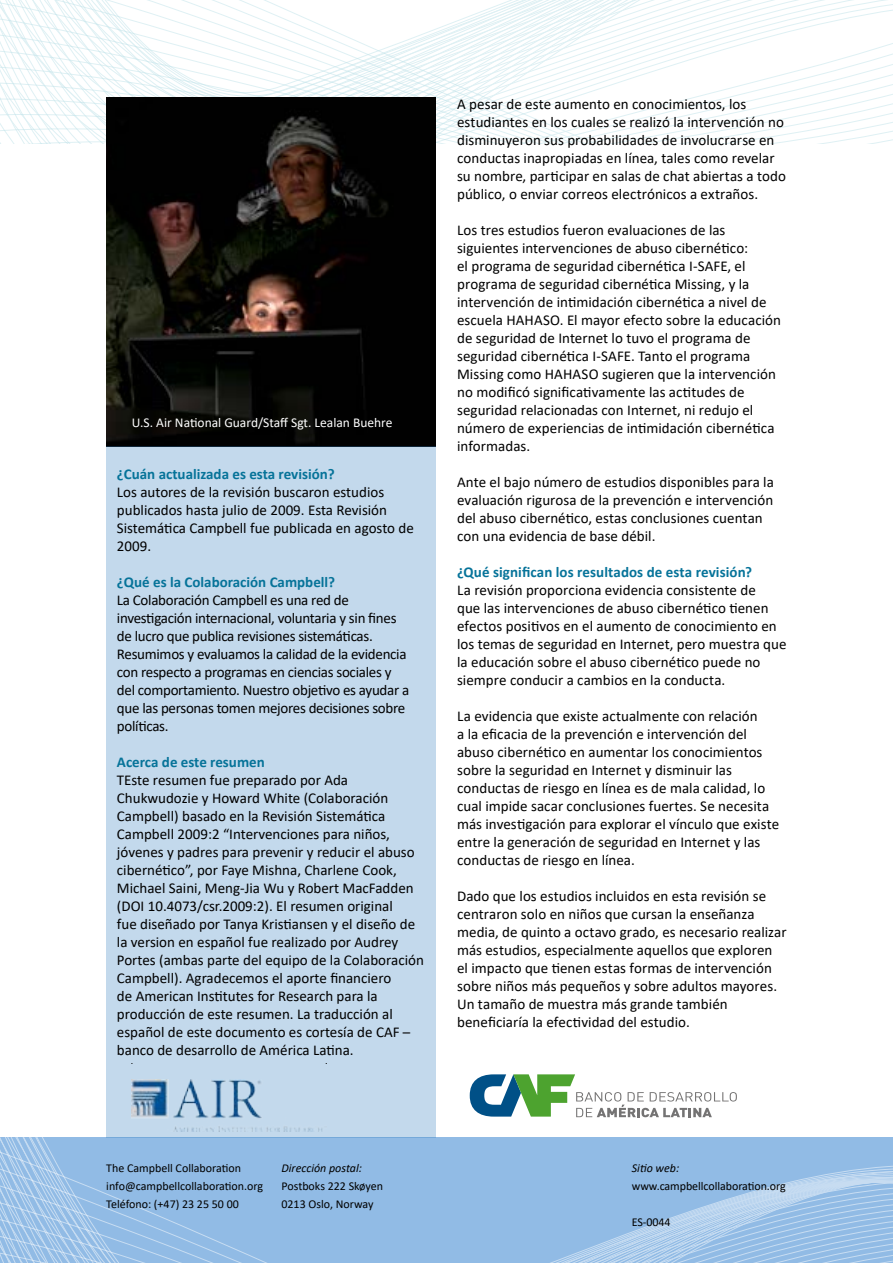
<style>
.page{position:relative;width:893px;height:1263px;background:#fff}
.page>*{position:absolute;margin:0;border:0;box-sizing:border-box;transform-origin:0 0}
.t1{font:15px/18px "Calibri";color:#000}
.t2{font:15px/18px "Calibri";letter-spacing:-.02em;color:#000}
.t3{font:700 15px "Calibri";color:#067399}
.t4{font:13.5px "Calibri";color:#fff}
.t5{font:12px/18px "Calibri";color:#000}
.t6{font:italic 12px "Calibri";color:#000}
</style>
<div class="page">
<svg style="left:0;top:1138px;width:893px;height:125px"></svg>
<svg style="left:0;top:0;width:893px;height:143px"></svg>
<img style="left:106px;top:98px;width:330px;height:348px">
<div style="left:106px;top:446px;width:330px;height:692px;background:#c3d9ec"></div>
<img style="left:132px;top:1080px;width:190px;height:51px">
<svg style="left:470px;top:1074px;width:267px;height:43px"></svg>
<p class="t4" style="left:132px;top:413px;width:262px">U.S. Air National Guard/Staff Sgt. Lealan Buehre</p>
<p class="t3" style="left:117px;top:464px;width:219px">¿Cuán actualizada es esta revisión?</p>
<p class="t1" style="left:117px;top:483px;width:298px">Los autores de la revisión buscaron estudios publicados hasta julio de 2009. Esta Revisión Sistemática Campbell fue publicada en agosto de 2009.</p>
<p class="t3" style="left:117px;top:572px;width:220px">¿Qué es la Colaboración Campbell?</p>
<p class="t2" style="left:117px;top:591px;width:294px">La Colaboración Campbell es una red de investigación internacional, voluntaria y sin fines de lucro que publica revisiones sistemáticas.<br>Resumimos y evaluamos la calidad de la evidencia con respecto a programas en ciencias sociales y del comportamiento. Nuestro objetivo es ayudar a que las personas tomen mejores decisiones sobre políticas.</p>
<p class="t3" style="left:117px;top:752px;width:149px">Acerca de este resumen</p>
<p class="t1" style="left:117px;top:771px;width:309px">TEste resumen fue preparado por Ada Chukwudozie y Howard White (Colaboración Campbell) basado en la Revisión Sistemática Campbell 2009:2 “Intervenciones para niños, jóvenes y padres para prevenir y reducir el abuso cibernético”, por Faye Mishna, Charlene Cook, Michael Saini, Meng-Jia Wu y Robert MacFadden (DOI 10.4073/csr.2009:2). El resumen original<br>fue diseñado por Tanya Kristiansen y el diseño de la version en español fue realizado por Audrey Portes (ambas parte del equipo de la Colaboración Campbell). Agradecemos el aporte financiero<br>de American Institutes for Research para la producción de este resumen. La traducción al español de este documento es cortesía de CAF – banco de desarrollo de América Latina.</p>
<p class="t1" style="left:457px;top:95px;width:330px">A pesar de este aumento en conocimientos, los estudiantes en los cuales se realizó la intervención no disminuyeron sus probabilidades de involucrarse en conductas inapropiadas en línea, tales como revelar su nombre, participar en salas de chat abiertas a todo público, o enviar correos electrónicos a extraños.</p>
<p class="t1" style="left:457px;top:221px;width:325px">Los tres estudios fueron evaluaciones de las siguientes intervenciones de abuso cibernético:<br>el programa de seguridad cibernética I-SAFE, el programa de seguridad cibernética Missing, y la intervención de intimidación cibernética a nivel de escuela HAHASO. El mayor efecto sobre la educación de seguridad de Internet lo tuvo el programa de seguridad cibernética I-SAFE. Tanto el programa Missing como HAHASO sugieren que la intervención no modificó significativamente las actitudes de seguridad relacionadas con Internet, ni redujo el número de experiencias de intimidación cibernética informadas.</p>
<p class="t1" style="left:457px;top:473px;width:318px">Ante el bajo número de estudios disponibles para la evaluación rigurosa de la prevención e intervención del abuso cibernético, estas conclusiones cuentan con una evidencia de base débil.</p>
<p class="t3" style="left:457px;top:561px;width:296px">¿Qué significan los resultados de esta revisión?</p>
<p class="t1" style="left:457px;top:581px;width:331px">La revisión proporciona evidencia consistente de<br>que las intervenciones de abuso cibernético tienen efectos positivos en el aumento de conocimiento en los temas de seguridad en Internet, pero muestra que la educación sobre el abuso cibernético puede no siempre conducir a cambios en la conducta.</p>
<p class="t1" style="left:457px;top:707px;width:324px">La evidencia que existe actualmente con relación<br>a la eficacia de la prevención e intervención del abuso cibernético en aumentar los conocimientos sobre la seguridad en Internet y disminuir las conductas de riesgo en línea es de mala calidad, lo cual impide sacar conclusiones fuertes. Se necesita más investigación para explorar el vínculo que existe entre la generación de seguridad en Internet y las conductas de riesgo en línea.</p>
<p class="t1" style="left:457px;top:887px;width:331px">Dado que los estudios incluidos en esta revisión se centraron solo en niños que cursan la enseñanza media, de quinto a octavo grado, es necesario realizar más estudios, especialmente aquellos que exploren el impacto que tienen estas formas de intervención sobre niños más pequeños y sobre adultos mayores.<br>Un tamaño de muestra más grande también beneficiaría la efectividad del estudio.</p>
<p class="t5" style="left:106px;top:1159px;width:158px">The Campbell Collaboration info@campbellcollaboration.org<br>Teléfono: (+47) 23 25 50 00</p>
<p class="t6" style="left:281px;top:1160px;width:82px">Dirección postal:</p>
<p class="t5" style="left:281px;top:1177px;width:103px">Postboks 222 Skøyen<br>0213 Oslo, Norway</p>
<p class="t6" style="left:632px;top:1160px;width:49px">Sitio web:</p>
<p class="t5" style="left:632px;top:1177px;width:155px">www.campbellcollaboration.org</p>
<p class="t5" style="left:632px;top:1213px;width:40px">ES-0044</p>
</div>
